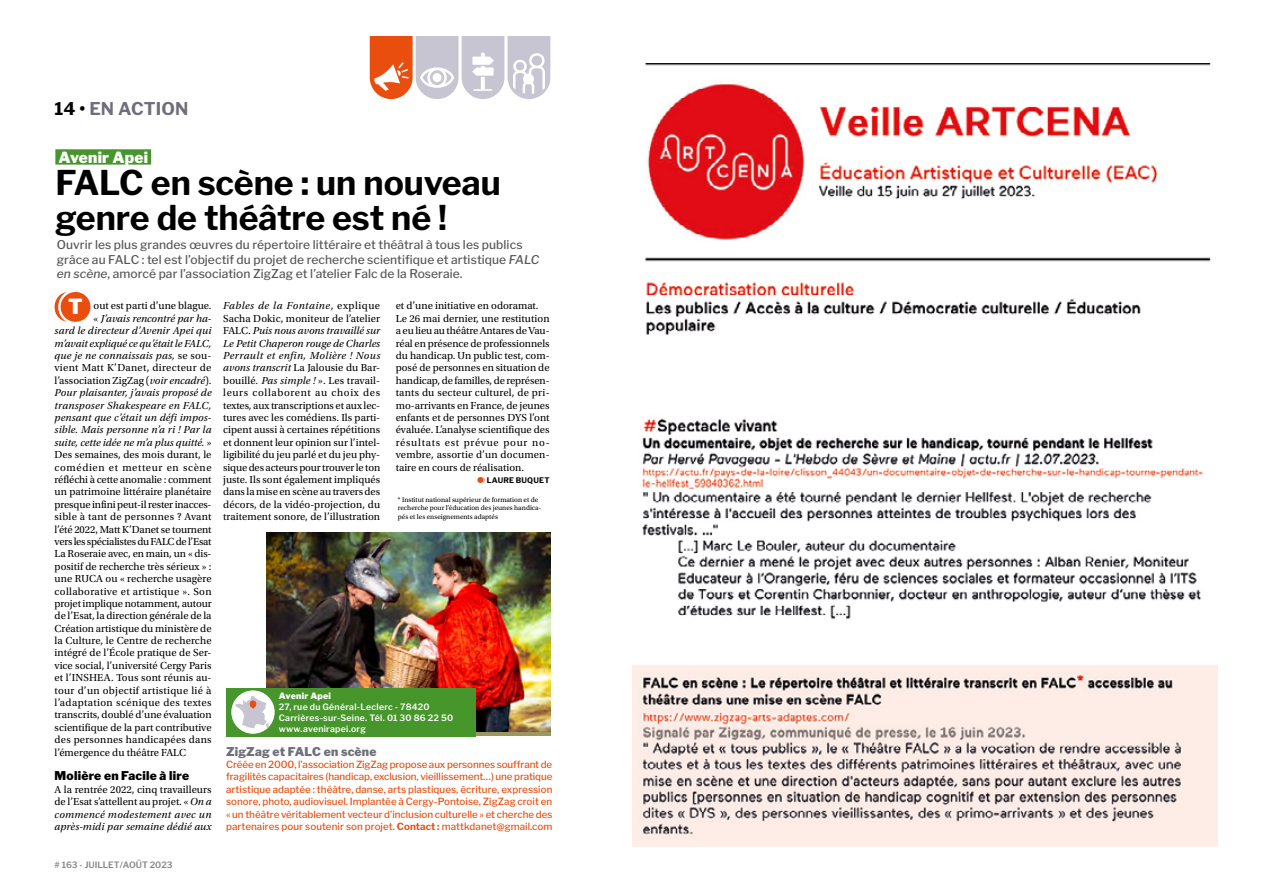
<style>
.page{position:relative;width:1263px;height:893px;background:#fff}
.page>*{position:absolute;margin:0;border:0;box-sizing:border-box;transform-origin:0 0}
.t1{font:700 33.9px/35px "Libre Franklin";letter-spacing:-.005em;color:#000}
.t2{font:700 17.55px "Libre Franklin";color:#706e7b}
.t3{font:900 15.3px "Libre Franklin";letter-spacing:.015em;color:#fff}
.t4{font:500 12px/14.2px "Libre Franklin";letter-spacing:.005em;color:#575756}
.t5{font:900 12px "Libre Franklin";letter-spacing:.02em;color:#000}
.t6{font:900 12px "Libre Franklin";letter-spacing:.01em;color:#706e7b}
.t7{font:10.65px/12.5px "Utopia Std";color:#000;text-align:justify}
.t8{font:italic 10.65px "Utopia Std";letter-spacing:.01em;color:#000}
.t9{font:10.65px "Utopia Std";letter-spacing:.025em;color:#000}
.t10{font:10.65px "Utopia Std";letter-spacing:.02em;color:#000}
.t11{font:10.65px "Utopia Std";letter-spacing:-.025em;color:#000}
.t12{font:10.65px "Utopia Std";letter-spacing:.03em;color:#000}
.t13{font:10.65px "Utopia Std";letter-spacing:.035em;color:#000}
.t14{font:10.65px "Utopia Std";letter-spacing:.055em;color:#000}
.t15{font:500 9.9px/12.5px "Libre Franklin";letter-spacing:.005em;color:#e94e0f;text-align:justify}
.t16{font:600 8.7px/10.9px "Libre Franklin";letter-spacing:.025em;color:#fff}
.t17{font:600 8.7px "Libre Franklin";color:#878787}
.t18{font:900 8.7px "Libre Franklin";letter-spacing:.03em;color:#fff}
.t19{font:700 7.65px "Libre Franklin";letter-spacing:.03em;color:#000}
.t20{font:7.05px/8.7px "Utopia Std";color:#000}
.s1{color:#000}
.s2{font-style:italic}
.s3{font-family:"Libre Franklin";font-weight:900;font-size:20.7px;color:#fff}
.s4{font-style:normal}
.s5{font-weight:700}
</style>
<div class="page">
<img style="left:266px;top:533px;width:284px;height:198px">
<div style="left:61px;top:292px;width:29px;height:30px;background:#e94e0f;border-radius:50%"></div>
<svg style="left:55px;top:292px;width:12px;height:30px"></svg>
<svg style="left:477px;top:477px;width:8px;height:6px"></svg>
<svg style="left:370px;top:37px;width:180px;height:62px"></svg>
<div style="left:226px;top:688px;width:250px;height:49px;background:#46962b"></div>
<svg style="left:231px;top:690px;width:44px;height:44px"></svg>
<svg style="left:235px;top:696px;width:34px;height:32px"></svg>
<div style="left:55px;top:149px;width:96px;height:16px;background:#46962b"></div>
<img style="left:633px;top:64px;width:585px;height:782px">
<h2 class="t2" style="left:55px;top:95px;width:135px"><span class="s1">14 •</span> EN ACTION</h2>
<h3 class="t3" style="left:58px;top:145px;width:91px">Avenir Apei</h3>
<h1 class="t1" style="left:55px;top:162px;width:447px">FALC en scène : un nouveau genre de théâtre est né !</h1>
<p class="t4" style="left:57px;top:237px;width:484px">Ouvrir les plus grandes œuvres du répertoire littéraire et théâtral à tous les publics grâce au FALC : tel est l’objectif du projet de recherche scientifique et artistique <span class="s2">FALC en scène</span>, amorcé par l’association ZigZag et l’atelier Falc de la Roseraie.</p>
<p class="t7" style="left:68px;top:300px;width:145px"><span class="s3">T</span> out est parti d’une blague.</p>
<p class="t8" style="left:94px;top:313px;width:120px"><span class="s4">«</span> J’avais rencontré par ha-</p>
<p class="t8" style="left:55px;top:325px;width:158px">sard le directeur d’Avenir Apei qui</p>
<p class="t8" style="left:55px;top:337px;width:158px">m’avait expliqué ce qu’était le FALC,</p>
<p class="t8" style="left:55px;top:350px;width:158px">que je ne connaissais pas, <span class="s4">se sou-</span></p>
<p class="t9" style="left:55px;top:362px;width:158px">vient Matt K’Danet, directeur de</p>
<p class="t7" style="left:55px;top:374px;width:158px">l’association ZigZag (<span class="s2">voir encadré</span>).</p>
<p class="t8" style="left:55px;top:387px;width:159px">Pour plaisanter, j’avais proposé de</p>
<p class="t8" style="left:55px;top:399px;width:158px">transposer Shakespeare en FALC,</p>
<p class="t8" style="left:55px;top:412px;width:158px">pensant que c’était un défi impos-</p>
<p class="t8" style="left:55px;top:424px;width:158px">sible. Mais personne n’a ri ! Par la</p>
<p class="t8" style="left:55px;top:436px;width:158px">suite, cette idée ne m’a plus quitté. <span class="s4">»</span></p>
<p class="t7" style="left:55px;top:449px;width:158px">Des semaines, des mois durant, le</p>
<p class="t14" style="left:55px;top:461px;width:159px">comédien et metteur en scène</p>
<p class="t7" style="left:55px;top:473px;width:158px">réfléchi à cette anomalie : comment</p>
<p class="t7" style="left:55px;top:486px;width:158px">un patrimoine littéraire planétaire</p>
<p class="t7" style="left:55px;top:498px;width:158px">presque infini peut-il rester inacces-</p>
<p class="t10" style="left:55px;top:511px;width:158px">sible à tant de personnes ? Avant</p>
<p class="t7" style="left:55px;top:523px;width:158px">l’été 2022, Matt K’Danet se tournent</p>
<p class="t11" style="left:55px;top:536px;width:158px">vers les spécialistes du FALC de l’Esat</p>
<p class="t7" style="left:55px;top:548px;width:158px">La Roseraie avec, en main, un « dis-</p>
<p class="t7" style="left:55px;top:560px;width:158px">positif de recherche très sérieux » :</p>
<p class="t7" style="left:55px;top:573px;width:158px">une RUCA ou « recherche usagère</p>
<p class="t12" style="left:55px;top:585px;width:159px">collaborative et artistique ». Son</p>
<p class="t7" style="left:55px;top:597px;width:159px">projet implique notamment, autour</p>
<p class="t7" style="left:55px;top:610px;width:158px">de l’Esat, la direction générale de la</p>
<p class="t7" style="left:55px;top:622px;width:158px">Création artistique du ministère de</p>
<p class="t7" style="left:55px;top:635px;width:158px">la Culture, le Centre de recherche</p>
<p class="t7" style="left:55px;top:647px;width:158px">intégré de l’École pratique de Ser-</p>
<p class="t7" style="left:55px;top:659px;width:158px">vice social, l’université Cergy Paris</p>
<p class="t7" style="left:55px;top:672px;width:158px">et l’INSHEA. Tous sont réunis au-</p>
<p class="t9" style="left:55px;top:684px;width:158px">tour d’un objectif artistique lié à</p>
<p class="t13" style="left:55px;top:697px;width:158px">l’adaptation scénique des textes</p>
<p class="t7" style="left:55px;top:709px;width:159px">transcrits, doublé d’une évaluation</p>
<p class="t7" style="left:55px;top:721px;width:158px">scientifique de la part contributive</p>
<p class="t10" style="left:55px;top:734px;width:158px">des personnes handicapées dans</p>
<p class="t7" style="left:55px;top:746px;width:133px">l’émergence du théâtre FALC</p>
<p class="t5" style="left:55px;top:767px;width:136px">Molière en Facile à lire</p>
<p class="t7" style="left:55px;top:783px;width:159px">A la rentrée 2022, cinq travailleurs de l’Esat s’attellent au projet. « <span class="s2">On a commencé modestement avec un après-midi par semaine dédié aux</span></p>
<p class="t7" style="left:223px;top:300px;width:159px"><span class="s2">Fables de la Fontaine</span>, explique Sacha Dokic, moniteur de l’atelier FALC. <span class="s2">Puis nous avons travaillé sur Le Petit Chaperon rouge de Charles Perrault et enfin, Molière ! Nous avons transcrit</span> La Jalousie du Bar&shy;bouillé<span class="s2">. Pas simple !</span> ». Les travail&shy;leurs collaborent au choix des textes, aux transcriptions et aux lec&shy;tures avec les comédiens. Ils parti&shy;cipent aussi à certaines répétitions et donnent leur opinion sur l’intel&shy;ligibilité du jeu parlé et du jeu phy&shy;sique des acteurs pour trouver le ton juste. Ils sont également impliqués dans la mise en scène au travers des décors, de la vidéo-projection, du traitement sonore, de l’illustration</p>
<p class="t7" style="left:396px;top:300px;width:155px;text-align:left">et d’une initiative en odoramat.<br>Le 26 mai dernier, une restitution a eu lieu au théâtre Antares de Vau&shy;réal en présence de professionnels du handicap. Un public test, com&shy;posé de personnes en situation de handicap, de familles, de représen&shy;tants du secteur culturel, de pri&shy;mo-arrivants en France, de jeunes enfants et de personnes DYS l’ont évaluée. L’analyse scientifique des résultats est prévue pour no&shy;vembre, assortie d’un documen&shy;taire en cours de réalisation.</p>
<p class="t19" style="left:487px;top:474px;width:64px">LAURE BUQUET</p>
<p class="t20" style="left:398px;top:495px;width:145px">* Institut national supérieur de formation et de recherche pour l’éducation des jeunes handica&shy;pés et les enseignements adaptés</p>
<p class="t18" style="left:279px;top:689px;width:54px">Avenir Apei</p>
<p class="t16" style="left:279px;top:701px;width:176px">27, rue du Général-Leclerc - 78420<br>Carrières-sur-Seine. Tél. 01 30 86 22 50 www.avenirapei.org</p>
<p class="t6" style="left:226px;top:742px;width:152px">ZigZag et FALC en scène</p>
<p class="t15" style="left:226px;top:757px;width:328px">Créée en 2000, l’association ZigZag propose aux personnes souffrant de fragilités capacitaires (handicap, exclusion, vieillissement…) une pratique artistique adaptée : théâtre, danse, arts plastiques, écriture, expression sonore, photo, audiovisuel. Implantée à Cergy-Pontoise, ZigZag croit en « un théâtre véritablement vecteur d’inclusion culturelle » et cherche des partenaires pour soutenir son projet. <span class="s5">Contact :</span> mattkdanet@gmail.com</p>
<p class="t17" style="left:55px;top:857px;width:120px"># 163 - JUILLET/AOÛT 2023</p>
</div>
